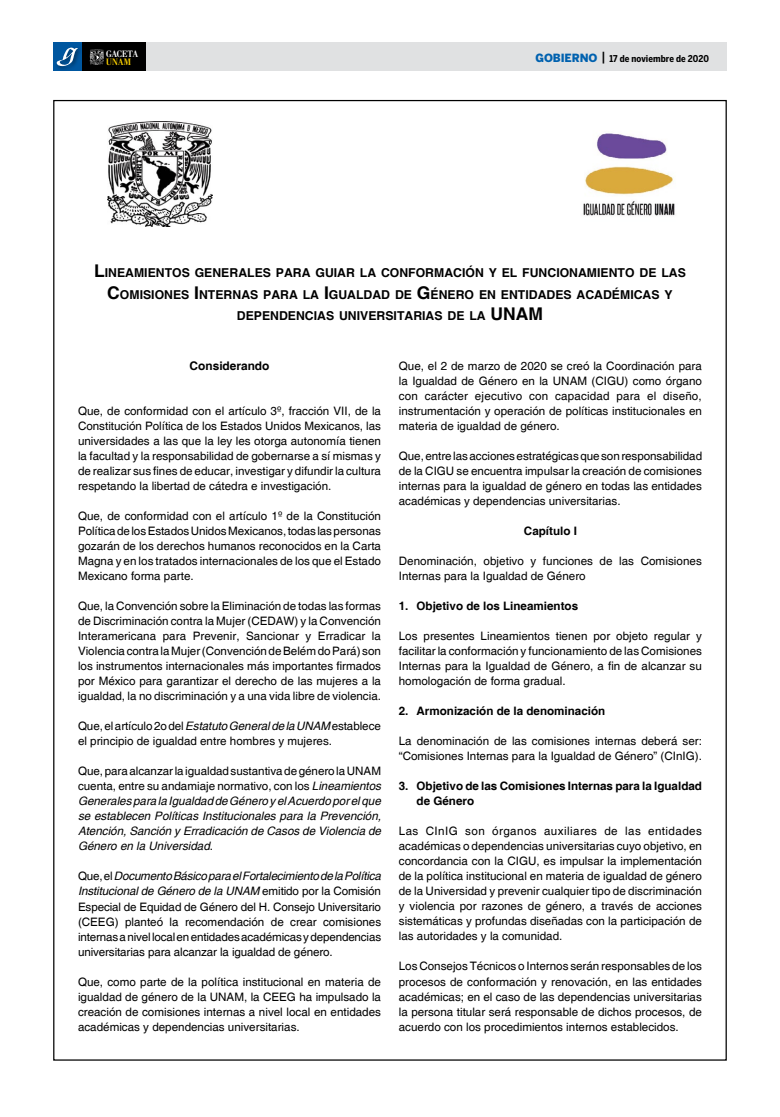
<style>
.page{position:relative;width:780px;height:1117px;background:#fff}
.page>*{position:absolute;margin:0;border:0;box-sizing:border-box;transform-origin:0 0}
.t1{font:700 12.25px "Helvetica";color:#000}
.t2{font:700 11.88px "Helvetica";color:#000}
.t3{font:11.62px/15px "Helvetica";color:#000;text-align:justify}
.t4{font:italic 11.62px/15px "Helvetica";color:#000;text-align:justify}
.t5{font:700 11.62px/15px "Helvetica";color:#000}
.t6{font:700 9.38px "Benton Sans Cond";letter-spacing:.01em;color:#000}
.t7{font:700 9.25px "Stilson";letter-spacing:.01em;color:#fff}
.t8{font:700 9.25px "Stilson";color:#ffd400}
.s1{font-family:"Benton Sans";font-weight:900;font-size:11.25px;color:#0061af}
.s2{font-weight:500;font-size:12.5px}
.s3{font-size:17.5px}
.s4{font-style:italic}
.s5{font-style:normal}
</style>
<div class="page">
<div style="left:53px;top:43px;width:673px;height:28px;background:#e0e1e2"></div>
<div style="left:53px;top:43px;width:92px;height:28px;background:#000"></div>
<div style="left:53px;top:43px;width:28px;height:28px;background:#0057a0"></div>
<svg style="left:90px;top:49px;width:14px;height:16px"></svg>
<div style="left:55px;top:45px;width:28px;height:27px;background:#000;opacity:.45"></div>
<svg style="left:56px;top:47px;width:22px;height:19px"></svg>
<img style="left:107px;top:121px;width:106px;height:106px">
<img style="left:583px;top:133px;width:92px;height:83px">
<p class="t7" style="left:106px;top:48px;width:33px">GACETA</p>
<p class="t8" style="left:106px;top:56px;width:26px">UNAM</p>
<p class="t6" style="left:535px;top:53px;width:175px"><span class="s1">GOBIERNO</span> <span class="s2">|</span> 17 de noviembre de 2020</p>
<p class="t1" style="left:94px;top:265px;width:593px"><span class="s3">L</span>INEAMIENTOS GENERALES PARA GUIAR LA CONFORMACIÓN Y EL FUNCIONAMIENTO DE LAS</p>
<p class="t1" style="left:107px;top:287px;width:567px"><span class="s3">C</span>OMISIONES <span class="s3">I</span> NTERNAS PARA LA <span class="s3">I</span>GUALDAD DE <span class="s3">G</span> ÉNERO EN ENTIDADES ACADÉMICAS Y</p>
<p class="t1" style="left:237px;top:308px;width:268px">DEPENDENCIAS UNIVERSITARIAS DE LA <span class="s3">UNAM</span></p>
<p class="t2" style="left:190px;top:358px;width:81px">Considerando</p>
<p class="t3" style="left:78px;top:404px;width:304px">Que, de conformidad con el artículo 3º, fracción VII, de la Constitución Política de los Estados Unidos Mexicanos, las universidades a las que la ley les otorga autonomía tienen la facultad y la responsabilidad de gobernarse a sí mismas y de realizar sus fines de educar, investigar y difundir la cultura respetando la libertad de cátedra e investigación.</p>
<p class="t3" style="left:78px;top:509px;width:304px">Que, de conformidad con el artículo 1º de la Constitución Política de los Estados Unidos Mexicanos, todas las personas gozarán de los derechos humanos reconocidos en la Carta Magna y en los tratados internacionales de los que el Estado Mexicano forma parte.</p>
<p class="t3" style="left:78px;top:599px;width:304px">Que, la Convención sobre la Eliminación de todas las formas de Discriminación contra la Mujer (CEDAW) y la Convención Interamericana para Prevenir, Sancionar y Erradicar la Violencia contra la Mujer (Convención de Belém do Pará) son los instrumentos internacionales más importantes firmados por México para garantizar el derecho de las mujeres a la igualdad, la no discriminación y a una vida libre de violencia.</p>
<p class="t3" style="left:78px;top:719px;width:304px">Que, el artículo 2o del <span class="s4">Estatuto General de la UNAM</span> establece el principio de igualdad entre hombres y mujeres.</p>
<p class="t4" style="left:78px;top:764px;width:304px"><span class="s5">Que, para alcanzar la igualdad sustantiva de género la UNAM cuenta, entre su andamiaje normativo, con los</span> Lineamientos Generales para la Igualdad de Género y el Acuerdo por el que se establecen Políticas Institucionales para la Prevención, Atención, Sanción y Erradicación de Casos de Violencia de Género en la Universidad<span class="s5">.</span></p>
<p class="t3" style="left:78px;top:869px;width:305px">Que, el <span class="s4">Documento Básico para el Fortalecimiento de la Política Institucional de Género de la UNAM</span> emitido por la Comisión Especial de Equidad de Género del H. Consejo Universitario (CEEG) planteó la recomendación de crear comisiones internas a nivel local en entidades académicas y dependencias universitarias para alcanzar la igualdad de género.</p>
<p class="t3" style="left:78px;top:974px;width:304px">Que, como parte de la política institucional en materia de igualdad de género de la UNAM, la CEEG ha impulsado la creación de comisiones internas a nivel local en entidades académicas y dependencias universitarias.</p>
<p class="t3" style="left:399px;top:359px;width:304px">Que, el 2 de marzo de 2020 se creó la Coordinación para la Igualdad de Género en la UNAM (CIGU) como órgano con carácter ejecutivo con capacidad para el diseño, instrumentación y operación de políticas institucionales en materia de igualdad de género.</p>
<p class="t3" style="left:399px;top:449px;width:305px">Que, entre las acciones estratégicas que son responsabilidad de la CIGU se encuentra impulsar la creación de comisiones internas para la igualdad de género en todas las entidades académicas y dependencias universitarias.</p>
<p class="t5" style="left:524px;top:524px;width:54px">Capítulo I</p>
<p class="t3" style="left:399px;top:554px;width:304px">Denominación, objetivo y funciones de las Comisiones<br>Internas para la Igualdad de Género</p>
<p class="t5" style="left:399px;top:599px;width:181px">1. Objetivo de los Lineamientos</p>
<p class="t3" style="left:399px;top:629px;width:304px">Los presentes Lineamientos tienen por objeto regular y facilitar la conformación y funcionamiento de las Comisiones Internas para la Igualdad de Género, a fin de alcanzar su homologación de forma gradual.</p>
<p class="t5" style="left:399px;top:704px;width:208px">2. Armonización de la denominación</p>
<p class="t3" style="left:399px;top:734px;width:304px">La denominación de las comisiones internas deberá ser: “Comisiones Internas para la Igualdad de Género” (CInIG).</p>
<p class="t5" style="left:416px;top:779px;width:287px;text-indent:-18px">3. Objetivo de las Comisiones Internas para la Igualdad de Género</p>
<p class="t3" style="left:399px;top:824px;width:304px">Las CInIG son órganos auxiliares de las entidades académicas o dependencias universitarias cuyo objetivo, en concordancia con la CIGU, es impulsar la implementación de la política institucional en materia de igualdad de género de la Universidad y prevenir cualquier tipo de discriminación y violencia por razones de género, a través de acciones sistemáticas y profundas diseñadas con la participación de las autoridades y la comunidad.</p>
<p class="t3" style="left:399px;top:959px;width:304px">Los Consejos Técnicos o Internos serán responsables de los procesos de conformación y renovación, en las entidades académicas; en el caso de las dependencias universitarias la persona titular será responsable de dichos procesos, de acuerdo con los procedimientos internos establecidos.</p>
</div>
